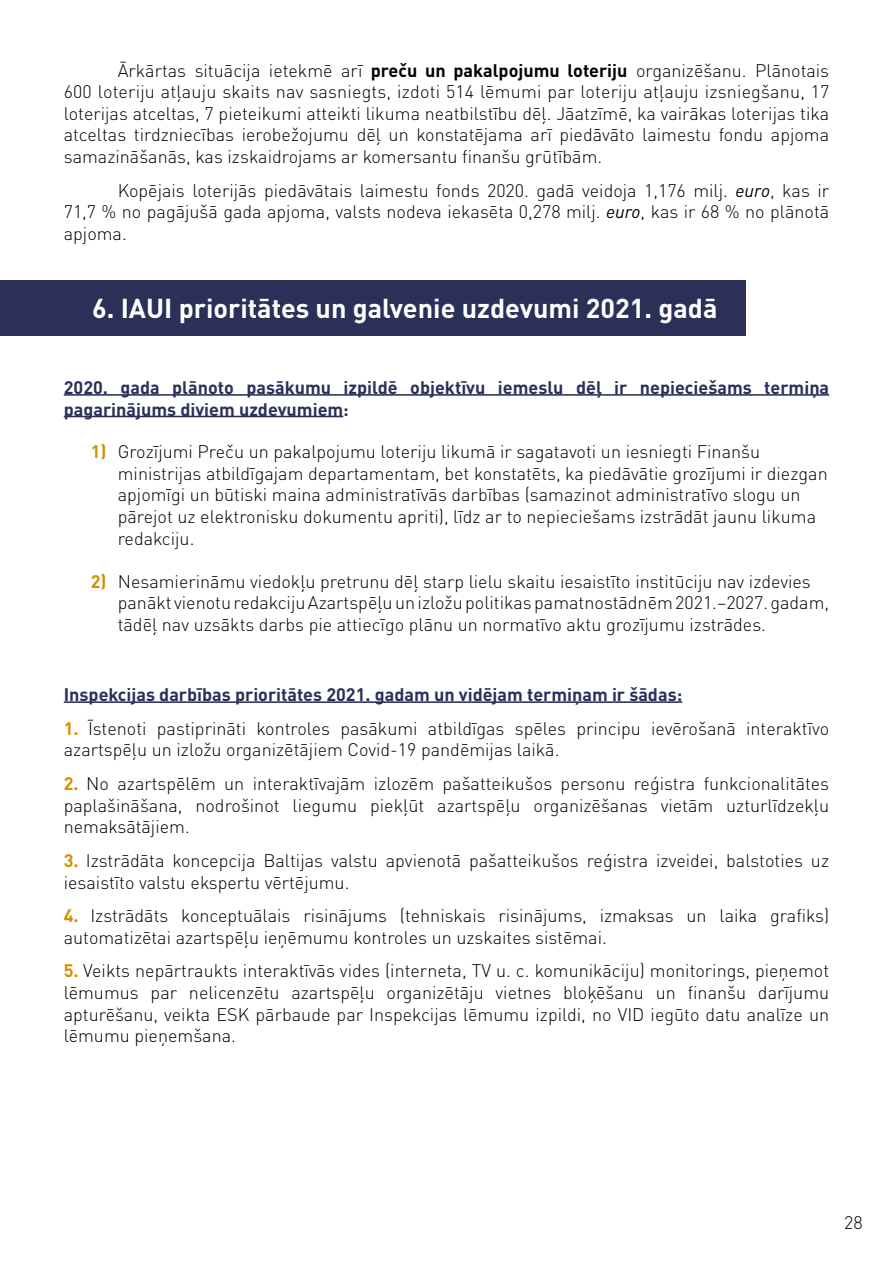
<style>
.page{position:relative;width:893px;height:1263px;background:#fff}
.page>*{position:absolute;margin:0;border:0;box-sizing:border-box;transform-origin:0 0}
.t1{font:700 27px "DIN Pro";color:#fff}
.t2{font:300 18px/21.6px "DIN Pro";color:#000}
.t3{font:700 18px/21.6px "DIN Pro";color:#2b3059}
.s1{font-weight:700}
.s2{font-weight:400;font-style:italic}
.s3{font-weight:700;color:#d48f00}
</style>
<div class="page">
<div style="left:0;top:281px;width:746px;height:55px;background:#2b3059"></div>
<hr style="left:64px;top:394px;width:765px;height:2px;background:#2b3059">
<hr style="left:64px;top:416px;width:279px;height:1px;background:#2b3059">
<hr style="left:64px;top:701px;width:618px;height:2px;background:#2b3059">
<p class="t2" style="left:64px;top:58px;width:767px;text-align:justify;text-indent:54px">Ārkārtas situācija ietekmē arī <span class="s1">preču un pakalpojumu loteriju</span> organizēšanu. Plānotais 600 loteriju atļauju skaits nav sasniegts, izdoti 514 lēmumi par loteriju atļauju izsniegšanu, 17 loterijas atceltas, 7 pieteikumi atteikti likuma neatbilstību dēļ. Jāatzīmē, ka vairākas loterijas tika atceltas tirdzniecības ierobežojumu dēļ un konstatējama arī piedāvāto laimestu fondu apjoma samazināšanās, kas izskaidrojams ar komersantu finanšu grūtībām.</p>
<p class="t2" style="left:64px;top:178px;width:767px;text-align:justify;text-indent:54px">Kopējais loterijās piedāvātais laimestu fonds 2020. gadā veidoja 1,176 milj. <span class="s2">euro</span>, kas ir 71,7 % no pagājušā gada apjoma, valsts nodeva iekasēta 0,278 milj. <span class="s2">euro</span>, kas ir 68 % no plānotā apjoma.</p>
<h1 class="t1" style="left:92px;top:286px;width:627px">6. IAUI prioritātes un galvenie uzdevumi 2021. gadā</h1>
<p class="t3" style="left:64px;top:375px;width:767px">2020. gada plānoto pasākumu izpildē objektīvu iemeslu dēļ ir nepieciešams termiņa pagarinājums diviem uzdevumiem:</p>
<p class="t2" style="left:118px;top:439px;width:711px;text-indent:-27px"><span class="s3">1)</span> Grozījumi Preču un pakalpojumu loteriju likumā ir sagatavoti un iesniegti Finanšu ministrijas atbildīgajam departamentam, bet konstatēts, ka piedāvātie grozījumi ir diezgan apjomīgi un būtiski maina administratīvās darbības (samazinot administratīvo slogu un pārejot uz elektronisku dokumentu apriti), līdz ar to nepieciešams izstrādāt jaunu likuma redakciju.</p>
<p class="t2" style="left:118px;top:569px;width:713px;text-indent:-27px"><span class="s3">2)</span> Nesamierināmu viedokļu pretrunu dēļ starp lielu skaitu iesaistīto institūciju nav izdevies panākt vienotu redakciju Azartspēļu un izložu politikas pamatnostādnēm 2021.–2027.gadam, tādēļ nav uzsākts darbs pie attiecīgo plānu un normatīvo aktu grozījumu izstrādes.</p>
<p class="t3" style="left:64px;top:682px;width:620px">Inspekcijas darbības prioritātes 2021. gadam un vidējam termiņam ir šādas:</p>
<p class="t2" style="left:64px;top:716px;width:767px"><span class="s3">1.</span> Īstenoti pastiprināti kontroles pasākumi atbildīgas spēles principu ievērošanā interaktīvo azartspēļu un izložu organizētājiem Covid-19 pandēmijas laikā.</p>
<p class="t2" style="left:64px;top:771px;width:767px;text-align:justify"><span class="s3">2.</span> No azartspēlēm un interaktīvajām izlozēm pašatteikušos personu reģistra funkcionalitātes paplašināšana, nodrošinot liegumu piekļūt azartspēļu organizēšanas vietām uzturlīdzekļu nemaksātājiem.</p>
<p class="t2" style="left:64px;top:848px;width:767px"><span class="s3">3.</span> Izstrādāta koncepcija Baltijas valstu apvienotā pašatteikušos reģistra izveidei, balstoties uz iesaistīto valstu ekspertu vērtējumu.</p>
<p class="t2" style="left:64px;top:903px;width:767px"><span class="s3">4.</span> Izstrādāts konceptuālais risinājums (tehniskais risinājums, izmaksas un laika grafiks) automatizētai azartspēļu ieņēmumu kontroles un uzskaites sistēmai.</p>
<p class="t2" style="left:64px;top:958px;width:767px;text-align:justify"><span class="s3">5.</span> Veikts nepārtraukts interaktīvās vides (interneta, TV u. c. komunikāciju) monitorings, pieņemot lēmumus par nelicenzētu azartspēļu organizētāju vietnes bloķēšanu un finanšu darījumu apturēšanu, veikta ESK pārbaude par Inspekcijas lēmumu izpildi, no VID iegūto datu analīze un lēmumu pieņemšana.</p>
<p class="t2" style="left:844px;top:1210px;width:20px">28</p>
</div>
